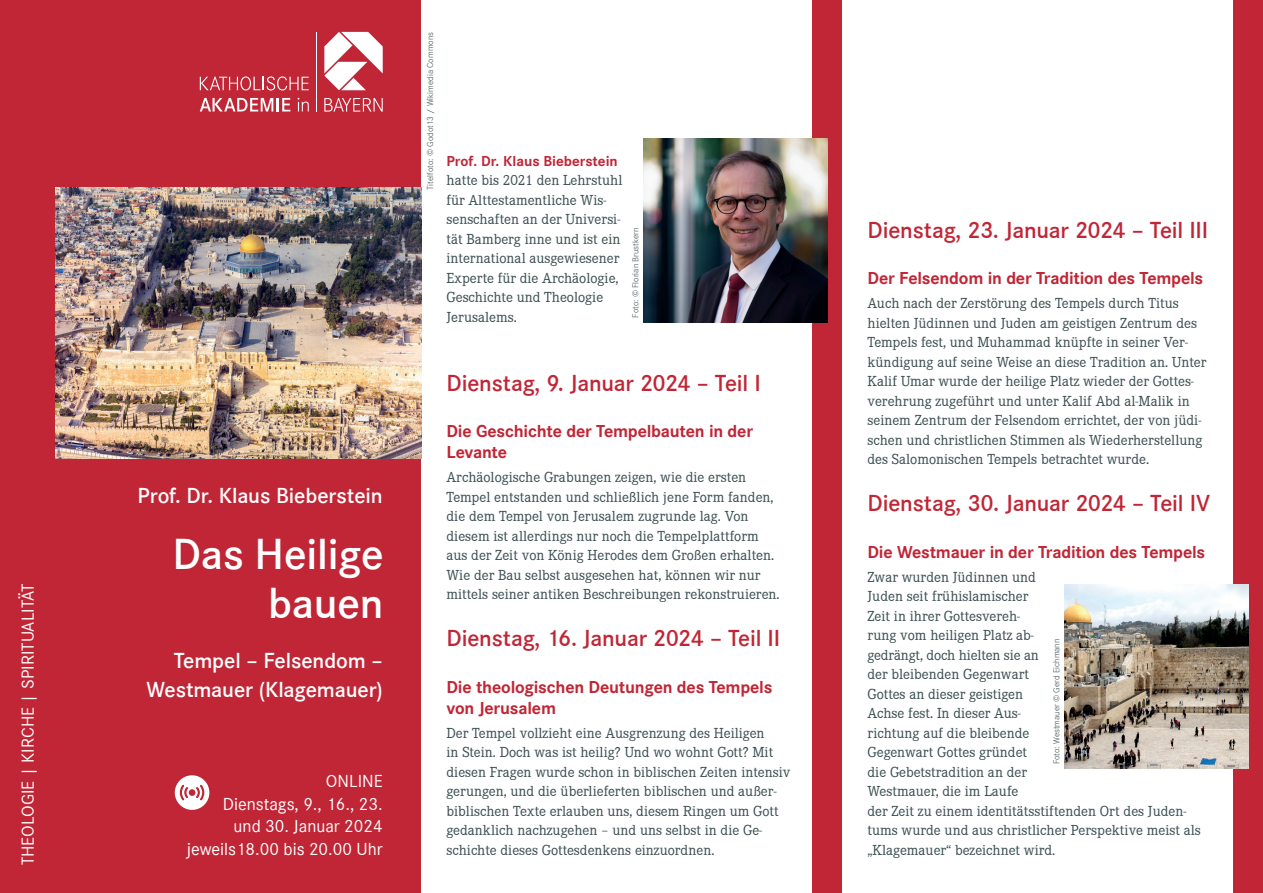
<style>
.page{position:relative;width:1263px;height:893px;background:#fff}
.page>*{position:absolute;margin:0;border:0;box-sizing:border-box;transform-origin:0 0}
.t1{font:600 45px/49.5px "Corporate S";letter-spacing:-.005em;color:#fff;text-align:right}
.t2{font:600 24px "Corporate S";letter-spacing:-.01em;color:#c02636}
.t3{font:600 22.5px/28.5px "Corporate S";letter-spacing:-.005em;color:#fff;text-align:right}
.t4{font:700 18px/21px "Corporate S";letter-spacing:-.01em;color:#c02636}
.t5{font:18px/22.5px "Corporate S";color:#fff;text-align:right}
.t6{font:15px/19.5px "Corporate E";color:#3d4f51}
.t7{font:700 15px "Corporate S";color:#c02636}
.t8{font:300 9px "Corporate S";color:#3d4f51}
</style>
<div class="page">
<div style="left:0;top:0;width:421px;height:893px;background:#c02636"></div>
<div style="left:812px;top:0;width:30px;height:893px;background:#c02636"></div>
<div style="left:1233px;top:0;width:30px;height:893px;background:#c02636"></div>
<svg style="left:324px;top:32px;width:59px;height:58px"></svg>
<svg style="left:324px;top:98px;width:59px;height:14px"></svg>
<svg style="left:200px;top:98px;width:90px;height:13px"></svg>
<svg style="left:298px;top:98px;width:11px;height:13px"></svg>
<svg style="left:200px;top:76px;width:109px;height:14px"></svg>
<hr style="left:316px;top:32px;width:1px;height:79px;background:#fff">
<img style="left:643px;top:138px;width:184px;height:184px">
<img style="left:56px;top:188px;width:365px;height:271px">
<svg style="left:175px;top:775px;width:34px;height:35px"></svg>
<img style="left:1064px;top:585px;width:184px;height:184px">
<p class="t5" style="left:16px;top:865px;width:283px;rotate:-90deg">THEOLOGIE | KIRCHE | SPIRITUALITÄT</p>
<h3 class="t3" style="left:137px;top:480px;width:247px">Prof. Dr. Klaus Bieberstein</h3>
<h1 class="t1" style="left:172px;top:527px;width:213px">Das Heilige bauen</h1>
<h3 class="t3" style="left:146px;top:646px;width:238px">Tempel – Felsendom –<br>Westmauer (Klagemauer)</h3>
<p class="t5" style="left:187px;top:769px;width:198px">ONLINE<br>Dienstags, 9., 16., 23.<br>und 30. Januar 2024 jeweils18.00 bis 20.00 Uhr</p>
<p class="t8" style="left:424px;top:190px;width:159px;rotate:-90deg">Titelfoto: © Godot13 / Wikimedia Commons</p>
<p class="t7" style="left:446px;top:151px;width:173px">Prof. Dr. Klaus Bieberstein</p>
<p class="t6" style="left:446px;top:170px;width:177px">hatte bis 2021 den Lehrstuhl für Alttestamentliche Wis&shy;senschaften an der Universi&shy;tät Bamberg inne und ist ein international ausgewiesener<br>Experte für die Archäologie,<br>Geschichte und Theologie<br>Jerusalems.</p>
<p class="t8" style="left:630px;top:318px;width:92px;rotate:-90deg">Foto: © Florian Brustkern</p>
<h2 class="t2" style="left:867px;top:214px;width:342px">Dienstag, 23. Januar 2024 – Teil III</h2>
<p class="t4" style="left:867px;top:267px;width:337px">Der Felsendom in der Tradition des Tempels</p>
<p class="t6" style="left:867px;top:293px;width:340px">Auch nach der Zerstörung des Tempels durch Titus hielten Jüdinnen und Juden am geistigen Zentrum des Tempels fest, und Muhammad knüpfte in seiner Ver&shy;kündigung auf seine Weise an diese Tradition an. Unter Kalif Umar wurde der heilige Platz wieder der Gottes&shy;verehrung zugeführt und unter Kalif Abd al-Malik in seinem Zentrum der Felsendom errichtet, der von jüdi&shy;schen und christlichen Stimmen als Wiederherstellung des Salomonischen Tempels betrachtet wurde.</p>
<h2 class="t2" style="left:867px;top:487px;width:344px">Dienstag, 30. Januar 2024 – Teil IV</h2>
<p class="t4" style="left:867px;top:541px;width:339px">Die Westmauer in der Tradition des Tempels</p>
<p class="t6" style="left:867px;top:567px;width:335px">Zwar wurden Jüdinnen und<br>Juden seit frühislamischer<br>Zeit in ihrer Gottesvereh-<br>rung vom heiligen Platz ab-<br>gedrängt, doch hielten sie an<br>der bleibenden Gegenwart<br>Gottes an dieser geistigen<br>Achse fest. In dieser Aus-<br>richtung auf die bleibende<br>Gegenwart Gottes gründet<br>die Gebetstradition an der<br>Westmauer, die im Laufe<br>der Zeit zu einem identitätsstiftenden Ort des Juden&shy;tums wurde und aus christlicher Perspektive meist als „Klagemauer“ bezeichnet wird.</p>
<h2 class="t2" style="left:446px;top:367px;width:316px">Dienstag, 9. Januar 2024 – Teil I</h2>
<p class="t4" style="left:446px;top:420px;width:308px">Die Geschichte der Tempelbauten in der<br>Levante</p>
<p class="t6" style="left:446px;top:467px;width:335px">Archäologische Grabungen zeigen, wie die ersten Tempel entstanden und schließlich jene Form fanden, die dem Tempel von Jerusalem zugrunde lag. Von diesem ist allerdings nur noch die Tempelplattform aus der Zeit von König Herodes dem Großen erhalten.<br>Wie der Bau selbst ausgesehen hat, können wir nur mittels seiner antiken Beschreibungen rekonstruieren.</p>
<h2 class="t2" style="left:446px;top:622px;width:335px">Dienstag, 16. Januar 2024 – Teil II</h2>
<p class="t4" style="left:446px;top:676px;width:327px">Die theologischen Deutungen des Tempels von Jerusalem</p>
<p class="t6" style="left:446px;top:723px;width:345px">Der Tempel vollzieht eine Ausgrenzung des Heiligen<br>in Stein. Doch was ist heilig? Und wo wohnt Gott? Mit diesen Fragen wurde schon in biblischen Zeiten intensiv gerungen, und die überlieferten biblischen und außer&shy;biblischen Texte erlauben uns, diesem Ringen um Gott gedanklich nachzugehen – und uns selbst in die Ge&shy;schichte dieses Gottesdenkens einzuordnen.</p>
<p class="t8" style="left:1051px;top:764px;width:127px;rotate:-90deg">Foto: Westmauer © Gerd Eichmann</p>
</div>
